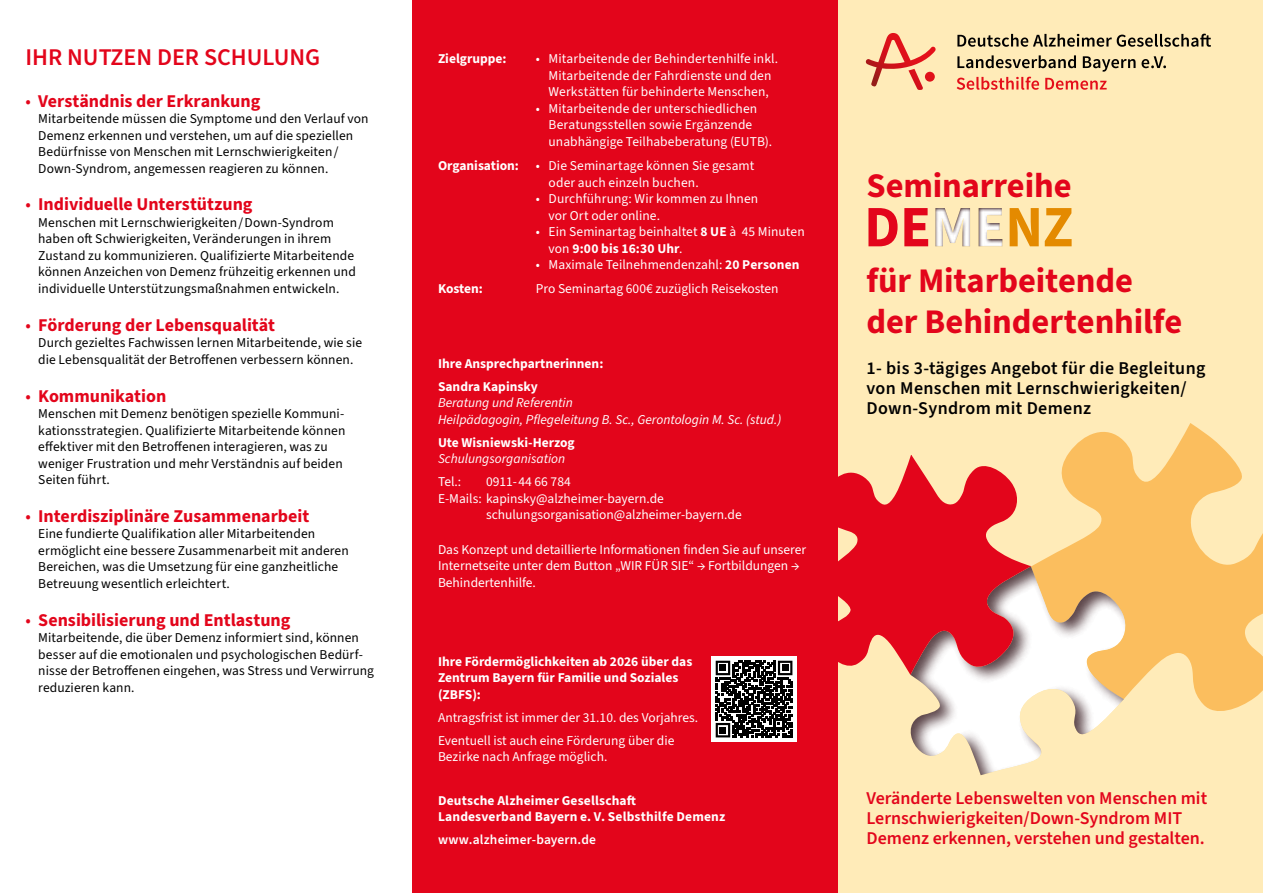
<style>
.page{position:relative;width:1263px;height:893px;background:#fff}
.page>*{position:absolute;margin:0;border:0;box-sizing:border-box;transform-origin:0 0}
.t1{font:700 34.5px/41.4px "Source Sans 3";letter-spacing:-.005em;color:#e3051b}
.t2{font:600 24px "Source Sans 3";color:#e3051b}
.t3{font:700 18px "Source Sans 3";color:#e3051b}
.t4{font:600 18px/20.2px "Source Sans 3";color:#e3051b}
.t5{font:600 18px/20.2px "Source Sans 3";letter-spacing:.02em;color:#000}
.t6{font:13.5px/16.5px "Source Sans 3";letter-spacing:.01em;color:#000}
.t7{font:13.5px/16.5px "Source Sans 3";color:#fff}
.t8{font:700 13.5px/16.5px "Source Sans 3";color:#fff}
.t9{font:italic 13.5px/16.5px "Source Sans 3";color:#fff}
.t10{font:600 13.5px "Source Sans 3";letter-spacing:.01em;color:#fff}
.s1{font-weight:400}
.s2{font-weight:700}
</style>
<div class="page">
<div style="left:837px;top:0;width:426px;height:893px;background:#ffebb8"></div>
<svg style="left:1061px;top:423px;width:202px;height:288px;fill:#fbbe5e"></svg>
<svg style="left:910px;top:537px;width:254px;height:238px"></svg>
<svg style="left:838px;top:455px;width:193px;height:220px;fill:#e3051b"></svg>
<svg style="left:866px;top:33px;width:70px;height:57px"></svg>
<svg style="left:957px;top:55px;width:209px;height:35px"></svg>
<svg style="left:957px;top:34px;width:254px;height:13px"></svg>
<div style="left:412px;top:0;width:426px;height:893px;background:#e3051b"></div>
<svg style="left:711px;top:657px;width:85px;height:85px"></svg>
<svg style="left:716px;top:661px;width:76px;height:76px;background:#494949"></svg>
<svg style="left:1010px;top:208px;width:61px;height:38px"></svg>
<svg style="left:935px;top:208px;width:68px;height:39px"></svg>
<svg style="left:868px;top:208px;width:60px;height:38px"></svg>
<h2 class="t2" style="left:26px;top:41px;width:296px">IHR NUTZEN DER SCHULUNG</h2>
<h3 class="t3" style="left:26px;top:89px;width:236px"><span class="s1">•</span> Verständnis der Erkrankung</h3>
<p class="t6" style="left:38px;top:110px;width:332px">Mitarbeitende müssen die Symptome und den Verlauf von Demenz erkennen und verstehen, um auf die speziellen Bedürfnisse von Menschen mit Lernschwierigkeiten / Down-Syndrom, angemessen reagieren zu können.</p>
<h3 class="t3" style="left:26px;top:193px;width:229px"><span class="s1">•</span> Individuelle Unterstützung</h3>
<p class="t6" style="left:38px;top:214px;width:319px">Menschen mit Lernschwierigkeiten / Down-Syndrom haben oft Schwierigkeiten, Veränderungen in ihrem Zustand zu kommunizieren. Qualifizierte Mitarbeitende können Anzeichen von Demenz frühzeitig erkennen und individuelle Unterstützungsmaßnahmen entwickeln.</p>
<h3 class="t3" style="left:26px;top:313px;width:251px"><span class="s1">•</span> Förderung der Lebensqualität</h3>
<p class="t6" style="left:38px;top:334px;width:325px">Durch gezieltes Fachwissen lernen Mitarbeitende, wie sie die Lebensqualität der Betroffenen verbessern können.</p>
<h3 class="t3" style="left:26px;top:384px;width:142px"><span class="s1">•</span> Kommunikation</h3>
<p class="t6" style="left:38px;top:405px;width:309px">Menschen mit Demenz benötigen spezielle Kommuni&shy;kationsstrategien. Qualifizierte Mitarbeitende können effektiver mit den Betroffenen interagieren, was zu weniger Frustration und mehr Verständnis auf beiden Seiten führt.</p>
<h3 class="t3" style="left:26px;top:504px;width:285px"><span class="s1">•</span> Interdisziplinäre Zusammenarbeit</h3>
<p class="t6" style="left:38px;top:526px;width:312px">Eine fundierte Qualifikation aller Mitarbeitenden ermöglicht eine bessere Zusammenarbeit mit anderen Bereichen, was die Umsetzung für eine ganzheitliche Betreuung wesentlich erleichtert.</p>
<h3 class="t3" style="left:26px;top:608px;width:266px"><span class="s1">•</span> Sensibilisierung und Entlastung</h3>
<p class="t6" style="left:38px;top:629px;width:337px">Mitarbeitende, die über Demenz informiert sind, können besser auf die emotionalen und psychologischen Bedürf&shy;nisse der Betroffenen eingehen, was Stress und Verwirrung reduzieren kann.</p>
<p class="t8" style="left:438px;top:51px;width:70px">Zielgruppe:</p>
<p class="t7" style="left:536px;top:51px;width:244px;text-align:center">• Mitarbeitende der Behindertenhilfe inkl.<br>Mitarbeitende der Fahrdienste und den<br>Werkstätten für behinderte Menschen,</p>
<p class="t7" style="left:549px;top:100px;width:225px;text-indent:-13px">• Mitarbeitende der unterschiedlichen<br>Beratungsstellen sowie Ergänzende unabhängige Teilhabeberatung (EUTB).</p>
<p class="t7" style="left:549px;top:157px;width:207px;text-indent:-111px"><span class="s2">Organisation:</span> • Die Seminartage können Sie gesamt oder auch einzeln buchen.</p>
<p class="t7" style="left:549px;top:190px;width:211px;text-indent:-13px">• Durchführung: Wir kommen zu Ihnen vor Ort oder online.</p>
<p class="t7" style="left:549px;top:223px;width:258px;text-indent:-13px">• Ein Seminartag beinhaltet <span class="s2">8 UE</span> à 45 Minuten von <span class="s2">9:00 bis 16:30 Uhr</span>.</p>
<p class="t7" style="left:536px;top:256px;width:265px">• Maximale Teilnehmendenzahl: <span class="s2">20 Personen</span></p>
<p class="t8" style="left:438px;top:280px;width:46px">Kosten:</p>
<p class="t7" style="left:536px;top:280px;width:244px">Pro Seminartag 600€ zuzüglich Reisekosten</p>
<p class="t8" style="left:438px;top:352px;width:167px;line-height:23px">Ihre Ansprechpartnerinnen:<br>Sandra Kapinsky</p>
<p class="t9" style="left:438px;top:395px;width:345px">Beratung und Referentin<br>Heilpädagogin, Pflegeleitung B. Sc., Gerontologin M. Sc. (stud.)</p>
<p class="t8" style="left:438px;top:434px;width:138px">Ute Wisniewski-Herzog</p>
<p class="t9" style="left:438px;top:451px;width:129px">Schulungsorganisation</p>
<p class="t7" style="left:438px;top:473px;width:25px">Tel.:</p>
<p class="t7" style="left:486px;top:473px;width:86px">0911- 44 66 784</p>
<p class="t7" style="left:438px;top:490px;width:227px">E-Mails: kapinsky@alzheimer-bayern.de</p>
<p class="t7" style="left:486px;top:506px;width:257px">schulungsorganisation@alzheimer-bayern.de</p>
<p class="t7" style="left:438px;top:541px;width:370px">Das Konzept und detaillierte Informationen finden Sie auf unserer<br>Internetseite unter dem Button „WIR FÜR SIE“ → Fortbildungen →<br>Behindertenhilfe.</p>
<p class="t8" style="left:438px;top:653px;width:256px">Ihre Fördermöglichkeiten ab 2026 über das<br>Zentrum Bayern für Familie und Soziales (ZBFS):</p>
<p class="t7" style="left:438px;top:706px;width:262px;line-height:23px">Antragsfrist ist immer der 31.10. des Vorjahres.<br>Eventuell ist auch eine Förderung über die</p>
<p class="t7" style="left:438px;top:748px;width:171px">Bezirke nach Anfrage möglich.</p>
<p class="t8" style="left:438px;top:792px;width:289px">Deutsche Alzheimer Gesellschaft<br>Landesverband Bayern e. V. Selbsthilfe Demenz</p>
<p class="t10" style="left:438px;top:831px;width:159px">www.alzheimer-bayern.de</p>
<h1 class="t1" style="left:866px;top:164px;width:207px">Seminarreihe</h1>
<h1 class="t1" style="left:866px;top:260px;width:317px">für Mitarbeitende der Behindertenhilfe</h1>
<h3 class="t5" style="left:866px;top:358px;width:340px">1- bis 3-tägiges Angebot für die Begleitung von Menschen mit Lernschwierigkeiten/<br>Down-Syndrom mit Demenz</h3>
<h3 class="t4" style="left:866px;top:787px;width:342px">Veränderte Lebenswelten von Menschen mit<br>Lernschwierigkeiten/Down-Syndrom MIT<br>Demenz erkennen, verstehen und gestalten.</h3>
</div>
